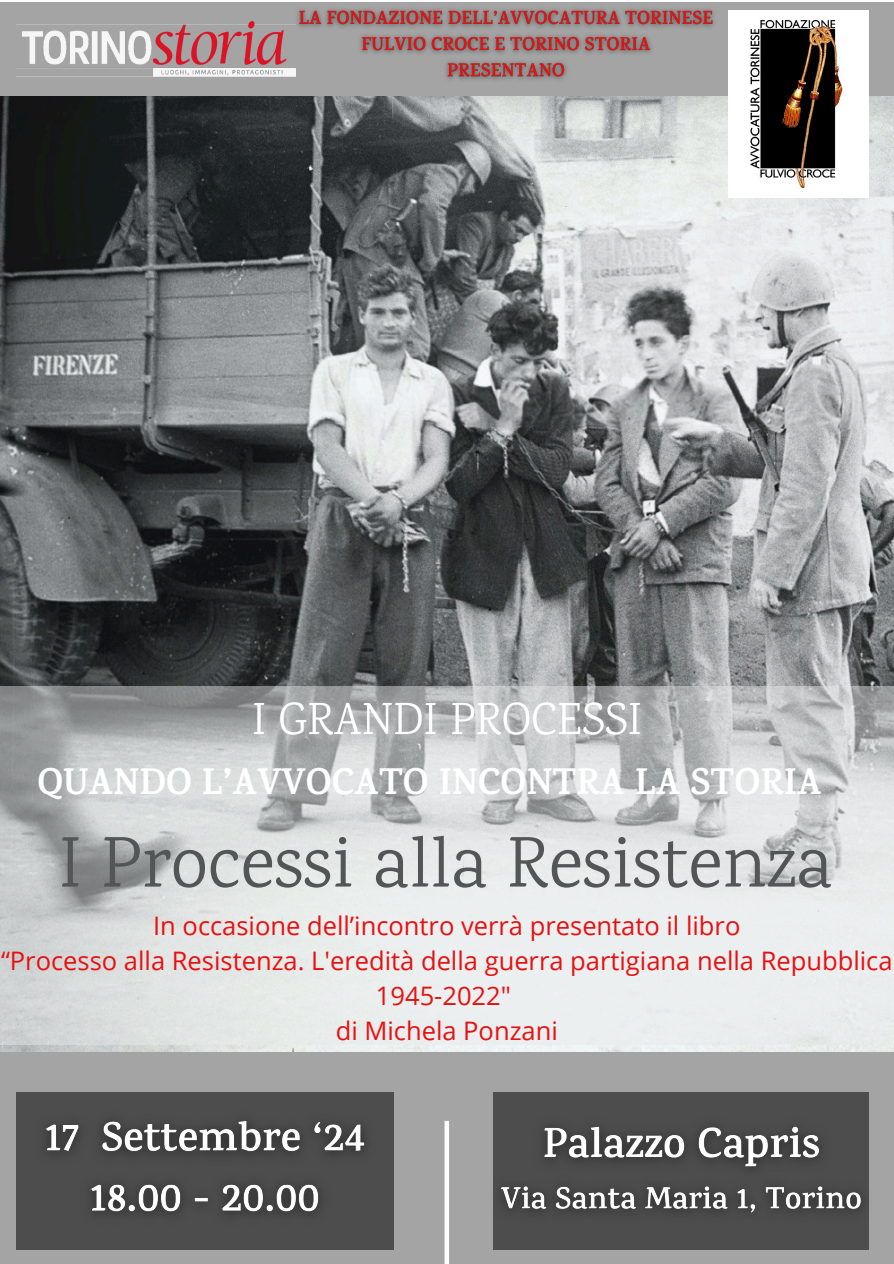
<style>
.page{position:relative;width:894px;height:1264px;background:#fff}
.page>*{position:absolute;margin:0;border:0;box-sizing:border-box;transform-origin:0 0}
.t1{font:72.75px "Karma";color:#535657}
.t2{font:700 37.5px "Karma";color:#fff}
.t3{font:25.5px/34.8px "Open Sans";color:#e81010;text-align:center}
</style>
<div class="page">
<div style="left:0;top:2px;width:893px;height:426px;background:#a4a4a4"></div>
<div style="left:0;top:823px;width:893px;height:440px;background:#a4a4a4"></div>
<div style="left:444px;top:1120px;width:5px;height:143px;background:#fff"></div>
<div style="left:16px;top:1092px;width:377px;height:157px;background:#4d4d4d"></div>
<div style="left:493px;top:1092px;width:375px;height:157px;background:#4d4d4d"></div>
<img style="left:0;top:97px;width:893px;height:954px">
<img style="left:728px;top:10px;width:140px;height:187px">
<img style="left:16px;top:21px;width:273px;height:55px">
<svg style="left:0;top:686px;width:893px;height:358px;background:#d4d8d8"></svg>
<img style="left:501px;top:1109px;width:368px;height:124px">
<img style="left:46px;top:1121px;width:319px;height:94px">
<img style="left:289px;top:9px;width:425px;height:71px">
<img style="left:247px;top:691px;width:406px;height:66px">
<h4 class="t2" style="left:38px;top:759px;width:785px">QUANDO L’AVVOCATO INCONTRA LA STORIA</h4>
<p class="t1" style="left:59px;top:818px;width:774px">I Processi alla Resistenza</p>
<h1 class="t3" style="left:1px;top:907px;width:892px">In occasione dell’incontro verrà presentato il libro<br>“Processo alla Resistenza. L'eredità della guerra partigiana nella Repubblica 1945-2022"<br>di Michela Ponzani</h1>
</div>
